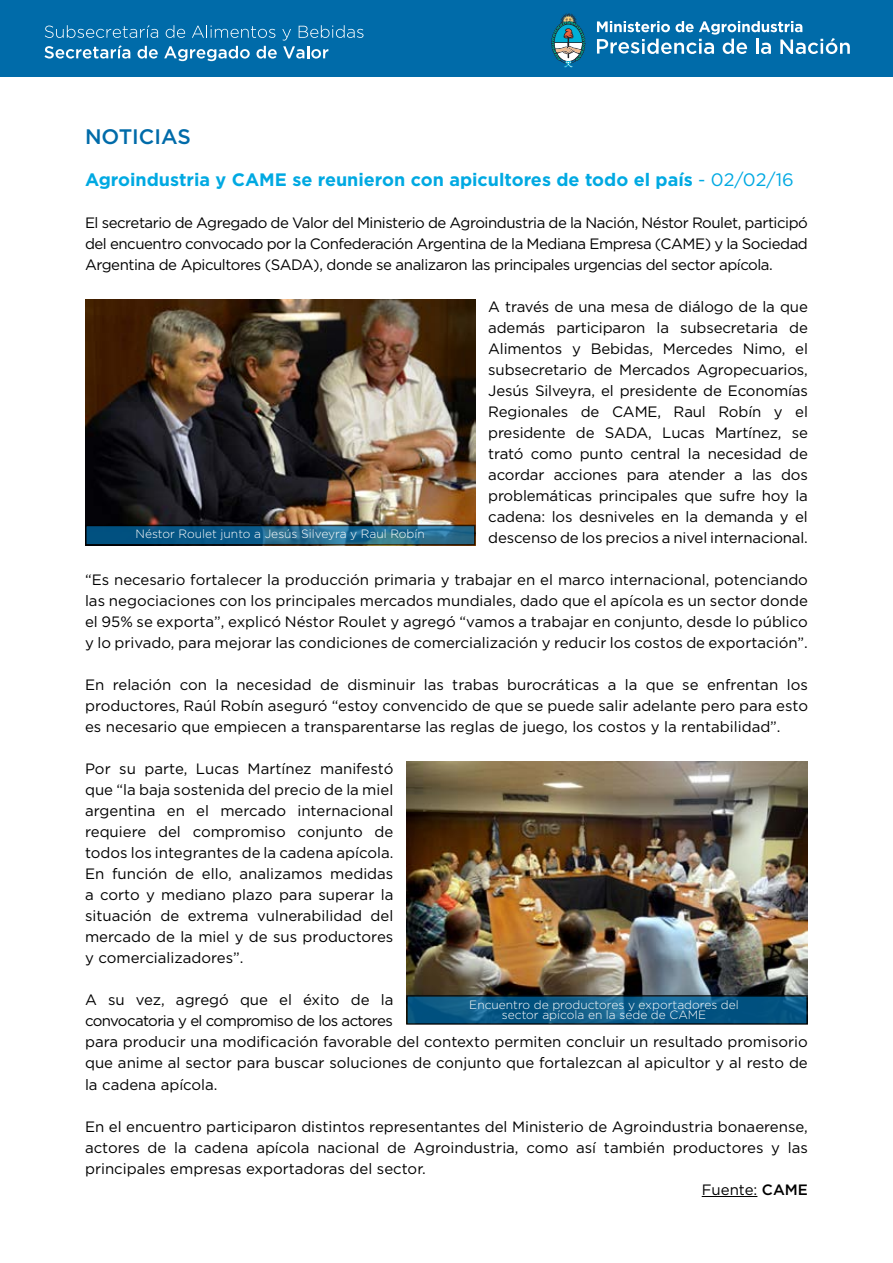
<style>
.page{position:relative;width:893px;height:1263px;background:#fff}
.page>*{position:absolute;margin:0;border:0;box-sizing:border-box;transform-origin:0 0}
.t1{font:500 21px "Gotham";color:#006ba9}
.t2{font:700 18px "Gotham";color:#00a9e2}
.t3{font:15px/21px "Gotham";color:#000;text-align:justify}
.t4{font:300 12px/10.5px "Gotham";color:#fff;text-align:center}
.s1{font-weight:400}
.s2{font-weight:500}
</style>
<div class="page">
<hr style="left:702px;top:1196px;width:55px;height:1px;background:#000">
<div style="left:1px;top:0;width:892px;height:76px;background:#006ba9"></div>
<svg style="left:551px;top:13px;width:35px;height:55px"></svg>
<svg style="left:597px;top:21px;width:253px;height:33px"></svg>
<svg style="left:45px;top:25px;width:113px;height:13px"></svg>
<svg style="left:44px;top:45px;width:86px;height:14px"></svg>
<svg style="left:138px;top:46px;width:20px;height:13px"></svg>
<svg style="left:164px;top:25px;width:199px;height:36px"></svg>
<img style="left:85px;top:300px;width:390px;height:225px">
<img style="left:406px;top:762px;width:402px;height:233px">
<svg style="left:88px;top:528px;width:384px;height:15px;background:#18638c"></svg>
<div style="left:85px;top:525px;width:390px;height:21px;border:2px solid #000"></div>
<svg style="left:409px;top:998px;width:396px;height:24px;background:#0b5a88"></svg>
<div style="left:406px;top:995px;width:402px;height:30px;border:2px solid #000"></div>
<h1 class="t1" style="left:85px;top:123px;width:107px">NOTICIAS</h1>
<p class="t2" style="left:85px;top:168px;width:710px">Agroindustria y CAME se reunieron con apicultores de todo el país <span class="s1">- 02/02/16</span></p>
<p class="t3" style="left:85px;top:212px;width:724px">El secretario de Agregado de Valor del Ministerio de Agroindustria de la Nación, Néstor Roulet, participó del encuentro convocado por la Confederación Argentina de la Mediana Empresa (CAME) y la Sociedad Argentina de Apicultores (SADA), donde se analizaron las principales urgencias del sector apícola.</p>
<p class="t3" style="left:488px;top:296px;width:321px">A través de una mesa de diálogo de la que además participaron la subsecretaria de Alimentos y Bebidas, Mercedes Nimo, el subsecretario de Mercados Agropecuarios, Jesús Silveyra, el presidente de Economías Regionales de CAME, Raul Robín y el presidente de SADA, Lucas Martínez, se trató como punto central la necesidad de acordar acciones para atender a las dos problemáticas principales que sufre hoy la cadena: los desniveles en la demanda y el descenso de los precios a nivel internacional.</p>
<p class="t3" style="left:85px;top:569px;width:724px">“Es necesario fortalecer la producción primaria y trabajar en el marco internacional, potenciando las negociaciones con los principales mercados mundiales, dado que el apícola es un sector donde el 95% se exporta”, explicó Néstor Roulet y agregó “vamos a trabajar en conjunto, desde lo público y lo privado, para mejorar las condiciones de comercialización y reducir los costos de exportación”.</p>
<p class="t3" style="left:85px;top:674px;width:724px">En relación con la necesidad de disminuir las trabas burocráticas a la que se enfrentan los productores, Raúl Robín aseguró “estoy convencido de que se puede salir adelante pero para esto es necesario que empiecen a transparentarse las reglas de juego, los costos y la rentabilidad”.</p>
<p class="t3" style="left:85px;top:758px;width:310px">Por su parte, Lucas Martínez manifestó que “la baja sostenida del precio de la miel argentina en el mercado internacional requiere del compromiso conjunto de todos los integrantes de la cadena apícola.<br>En función de ello, analizamos medidas a corto y mediano plazo para superar la situación de extrema vulnerabilidad del mercado de la miel y de sus productores y comercializadores”.</p>
<p class="t3" style="left:85px;top:989px;width:724px;text-align:left">A su vez, agregó que el éxito de la<br>convocatoria y el compromiso de los actores<br>para producir una modificación favorable del contexto permiten concluir un resultado promisorio que anime al sector para buscar soluciones de conjunto que fortalezcan al apicultor y al resto de la cadena apícola.</p>
<p class="t3" style="left:85px;top:1115px;width:724px">En el encuentro participaron distintos representantes del Ministerio de Agroindustria bonaerense,</p>
<p class="t3" style="left:85px;top:1136px;width:724px">actores de la cadena apícola nacional de Agroindustria, como así también productores y las</p>
<p class="t3" style="left:85px;top:1157px;width:342px">principales empresas exportadoras del sector.</p>
<p class="t3" style="left:702px;top:1178px;width:108px">Fuente: <span class="s2">CAME</span></p>
<p class="t4" style="left:136px;top:528px;width:291px">Néstor Roulet junto a Jesús Silveyra y Raul Robín</p>
<p class="t4" style="left:469px;top:999px;width:271px">Encuentro de productores y exportadores del sector apícola en la sede de CAME</p>
</div>
